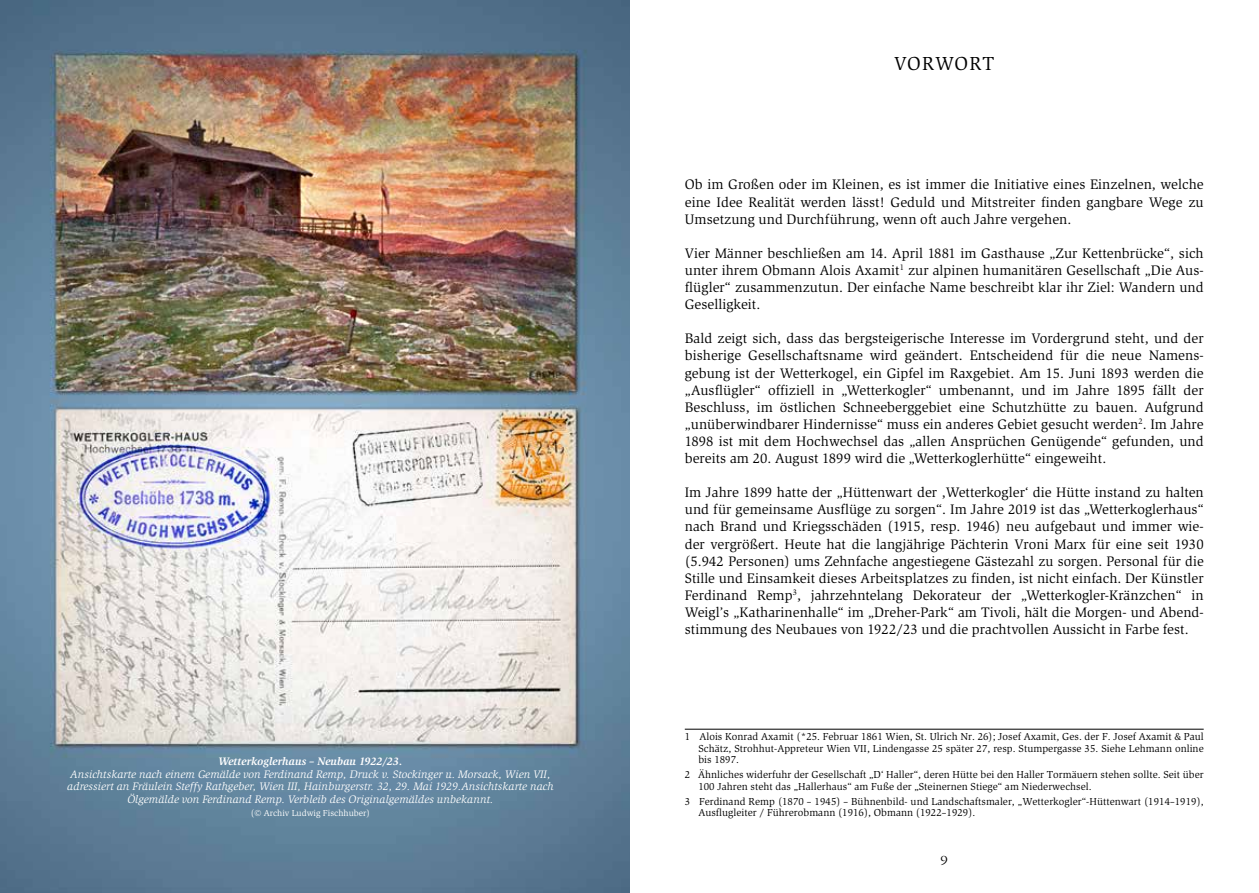
<style>
.page{position:relative;width:1259px;height:893px;background:#fff}
.page>*{position:absolute;margin:0;border:0;box-sizing:border-box;transform-origin:0 0}
.t1{font:19.5px "Slimbach Itc TCE";letter-spacing:.04em;color:#000}
.t2{font:15px "Garamond Three SC";color:#000}
.t3{font:14.25px/17.1px "Slimbach Itc TCE";letter-spacing:.005em;color:#000;text-align:justify}
.t4{font:italic 11.25px/12.8px "Slimbach Itc TCE";letter-spacing:.005em;color:#fff;text-align:center}
.t5{font:italic 700 11.25px "Slimbach Itc TCE";letter-spacing:.005em;color:#fff}
.t6{font:10.5px/11.2px "Slimbach Itc TCE";letter-spacing:.005em;color:#000}
.t7{font:9px "Slimbach Itc TCE";letter-spacing:.005em;color:#fff}
</style>
<div class="page">
<img style="left:0;top:0;width:629px;height:893px">
<hr style="left:685px;top:729px;width:518px;height:1px;background:#000">
<p class="t5" style="left:218px;top:755px;width:186px">Wetterkoglerhaus – Neubau 1922/23.</p>
<p class="t4" style="left:67px;top:768px;width:488px">Ansichtskarte nach einem Gemälde von Ferdinand Remp, Druck v. Stockinger u. Morsack, Wien VII, adressiert an Fräulein Steffy Rathgeber, Wien III, Hainburgerstr. 32, 29. Mai 1929.Ansichtskarte nach<br>Ölgemälde von Ferdinand Remp. Verbleib des Originalgemäldes unbekannt.</p>
<p class="t7" style="left:251px;top:808px;width:121px">(© Archiv Ludwig Fischhuber)</p>
<h1 class="t1" style="left:894px;top:52px;width:102px">VORWORT</h1>
<p class="t3" style="left:685px;top:176px;width:520px">Ob im Großen oder im Kleinen, es ist immer die Initiative eines Einzelnen, welche eine Idee Realität werden lässt! Geduld und Mitstreiter finden gangbare Wege zu Umsetzung und Durchführung, wenn oft auch Jahre vergehen.</p>
<p class="t3" style="left:685px;top:245px;width:520px">Vier Männer beschließen am 14. April 1881 im Gasthause „Zur Kettenbrücke“, sich unter ihrem Obmann Alois Axamit<sup>1</sup> zur alpinen humanitären Gesellschaft „Die Aus&shy;flügler“ zusammenzutun. Der einfache Name beschreibt klar ihr Ziel: Wandern und Geselligkeit.</p>
<p class="t3" style="left:685px;top:330px;width:520px">Bald zeigt sich, dass das bergsteigerische Interesse im Vordergrund steht, und der bisherige Gesellschaftsname wird geändert. Entscheidend für die neue Namens&shy;gebung ist der Wetterkogel, ein Gipfel im Raxgebiet. Am 15. Juni 1893 werden die „Ausflügler“ offiziell in „Wetterkogler“ umbenannt, und im Jahre 1895 fällt der Beschluss, im östlichen Schneeberggebiet eine Schutzhütte zu bauen. Aufgrund „unüberwindbarer Hindernisse“ muss ein anderes Gebiet gesucht werden<sup>2</sup>. Im Jahre 1898 ist mit dem Hochwechsel das „allen Ansprüchen Genügende“ gefunden, und bereits am 20. August 1899 wird die „Wetterkoglerhütte“ eingeweiht.</p>
<p class="t3" style="left:685px;top:484px;width:520px">Im Jahre 1899 hatte der „Hüttenwart der ,Wetterkogler‘ die Hütte instand zu halten und für gemeinsame Ausflüge zu sorgen“. Im Jahre 2019 ist das „Wetterkoglerhaus“ nach Brand und Kriegsschäden (1915, resp. 1946) neu aufgebaut und immer wie&shy;der vergrößert. Heute hat die langjährige Pächterin Vroni Marx für eine seit 1930 (5.942 Personen) ums Zehnfache angestiegene Gästezahl zu sorgen. Personal für die Stille und Einsamkeit dieses Arbeitsplatzes zu finden, ist nicht einfach. Der Künstler Ferdinand Remp<sup>3</sup>, jahrzehntelang Dekorateur der „Wetterkogler-Kränzchen“ in Weigl’s „Katharinenhalle“ im „Dreher-Park“ am Tivoli, hält die Morgen- und Abend&shy;stimmung des Neubaues von 1922/23 und die prachtvollen Aussicht in Farbe fest.</p>
<p class="t6" style="left:698px;top:731px;width:507px;text-align:justify;text-indent:-14px">1 Alois Konrad Axamit (*25. Februar 1861 Wien, St. Ulrich Nr. 26); Josef Axamit, Ges. der F. Josef Axamit &amp; Paul Schätz, Strohhut-Appreteur Wien VII, Lindengasse 25 später 27, resp. Stumpergasse 35. Siehe Lehmann online bis 1897.</p>
<p class="t6" style="left:698px;top:769px;width:507px;text-indent:-14px">2 Ähnliches widerfuhr der Gesellschaft „D‘ Haller“, deren Hütte bei den Haller Tormäuern stehen sollte. Seit über<br>100 Jahren steht das „Hallerhaus“ am Fuße der „Steinernen Stiege“ am Niederwechsel.</p>
<p class="t6" style="left:698px;top:796px;width:507px;text-indent:-14px">3 Ferdinand Remp (1870 – 1945) – Bühnenbild- und Landschaftsmaler, „Wetterkogler“-Hüttenwart (1914–1919),<br>Ausflugleiter / Führerobmann (1916), Obmann (1922–1929).</p>
<p class="t2" style="left:940px;top:849px;width:9px">9</p>
</div>
